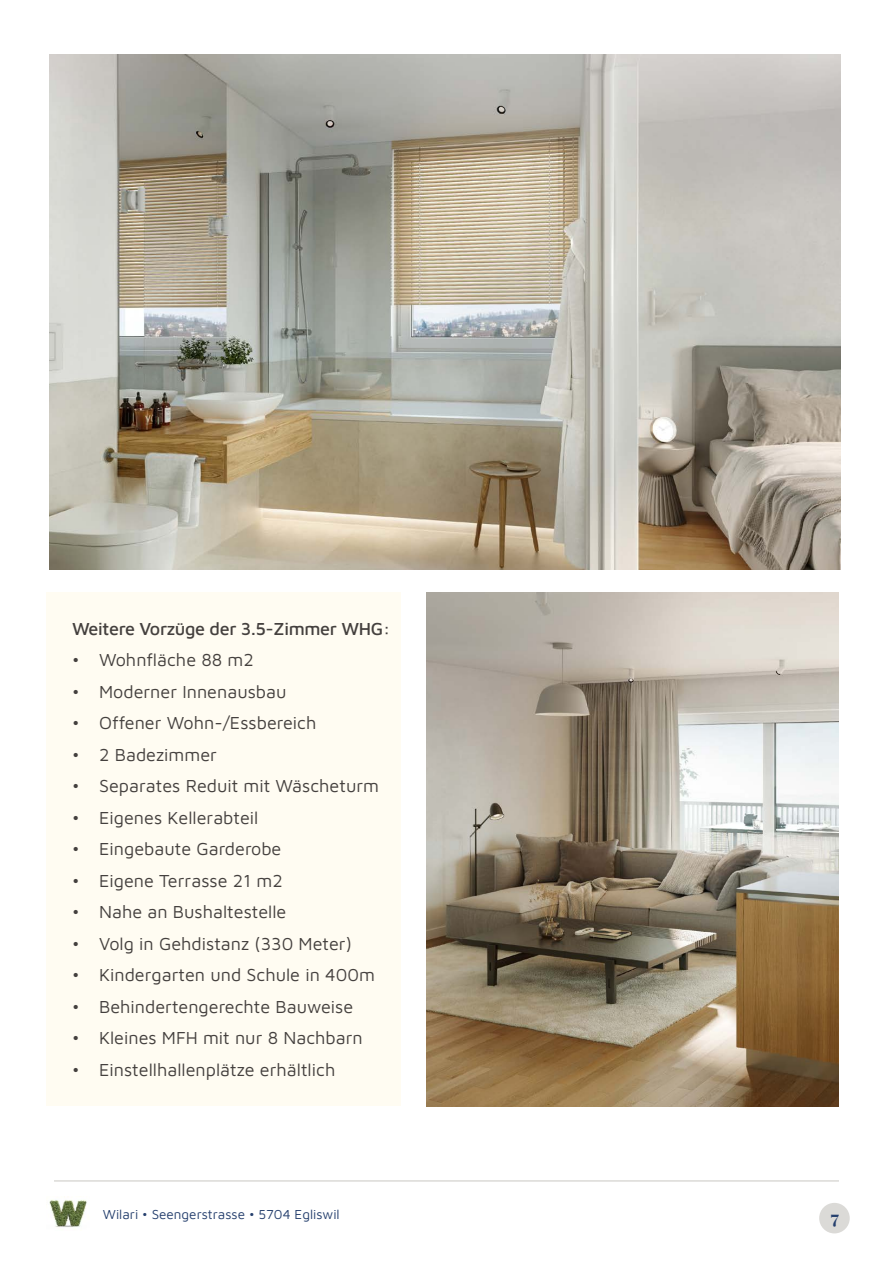
<style>
.page{position:relative;width:893px;height:1263px;background:#fff}
.page>*{position:absolute;margin:0;border:0;box-sizing:border-box;transform-origin:0 0}
.t1{font:18px "Maven Pro";color:#44403e}
.t2{font:500 18px "Maven Pro";letter-spacing:-.02em;color:#44403e}
.t3{font:700 18px "Playfair Display";color:#26406e}
.t4{font:13.5px "Maven Pro";color:#26406e}
</style>
<div class="page">
<div style="left:819px;top:1203px;width:31px;height:30px;background:#dbdad7;border-radius:50%"></div>
<img style="left:49px;top:1200px;width:38px;height:30px">
<hr style="left:54px;top:1180px;width:785px;height:2px;background:#dbdad7">
<img style="left:426px;top:592px;width:413px;height:514px">
<img style="left:50px;top:54px;width:790px;height:515px">
<div style="left:47px;top:592px;width:354px;height:514px;background:#fffced"></div>
<p class="t2" style="left:72px;top:616px;width:320px">Weitere Vorzüge der 3.5-Zimmer WHG:</p>
<p class="t1" style="left:72px;top:647px;width:183px">• Wohnfläche 88 m2</p>
<p class="t1" style="left:72px;top:679px;width:216px">• Moderner Innenausbau</p>
<p class="t1" style="left:72px;top:710px;width:246px">• Offener Wohn-/Essbereich</p>
<p class="t1" style="left:72px;top:742px;width:146px">• 2 Badezimmer</p>
<p class="t1" style="left:72px;top:773px;width:309px">• Separates Reduit mit Wäscheturm</p>
<p class="t1" style="left:72px;top:805px;width:188px">• Eigenes Kellerabteil</p>
<p class="t1" style="left:72px;top:836px;width:211px">• Eingebaute Garderobe</p>
<p class="t1" style="left:72px;top:868px;width:212px">• Eigene Terrasse 21 m2</p>
<p class="t1" style="left:72px;top:899px;width:216px">• Nahe an Bushaltestelle</p>
<p class="t1" style="left:72px;top:931px;width:281px">• Volg in Gehdistanz (330 Meter)</p>
<p class="t1" style="left:72px;top:962px;width:304px">• Kindergarten und Schule in 400m</p>
<p class="t1" style="left:72px;top:994px;width:283px">• Behindertengerechte Bauweise</p>
<p class="t1" style="left:72px;top:1025px;width:292px">• Kleines MFH mit nur 8 Nachbarn</p>
<p class="t1" style="left:72px;top:1057px;width:265px">• Einstellhallenplätze erhältlich</p>
<p class="t4" style="left:103px;top:1204px;width:238px">Wilari • Seengerstrasse • 5704 Egliswil</p>
<p class="t3" style="left:831px;top:1203px;width:10px">7</p>
</div>
